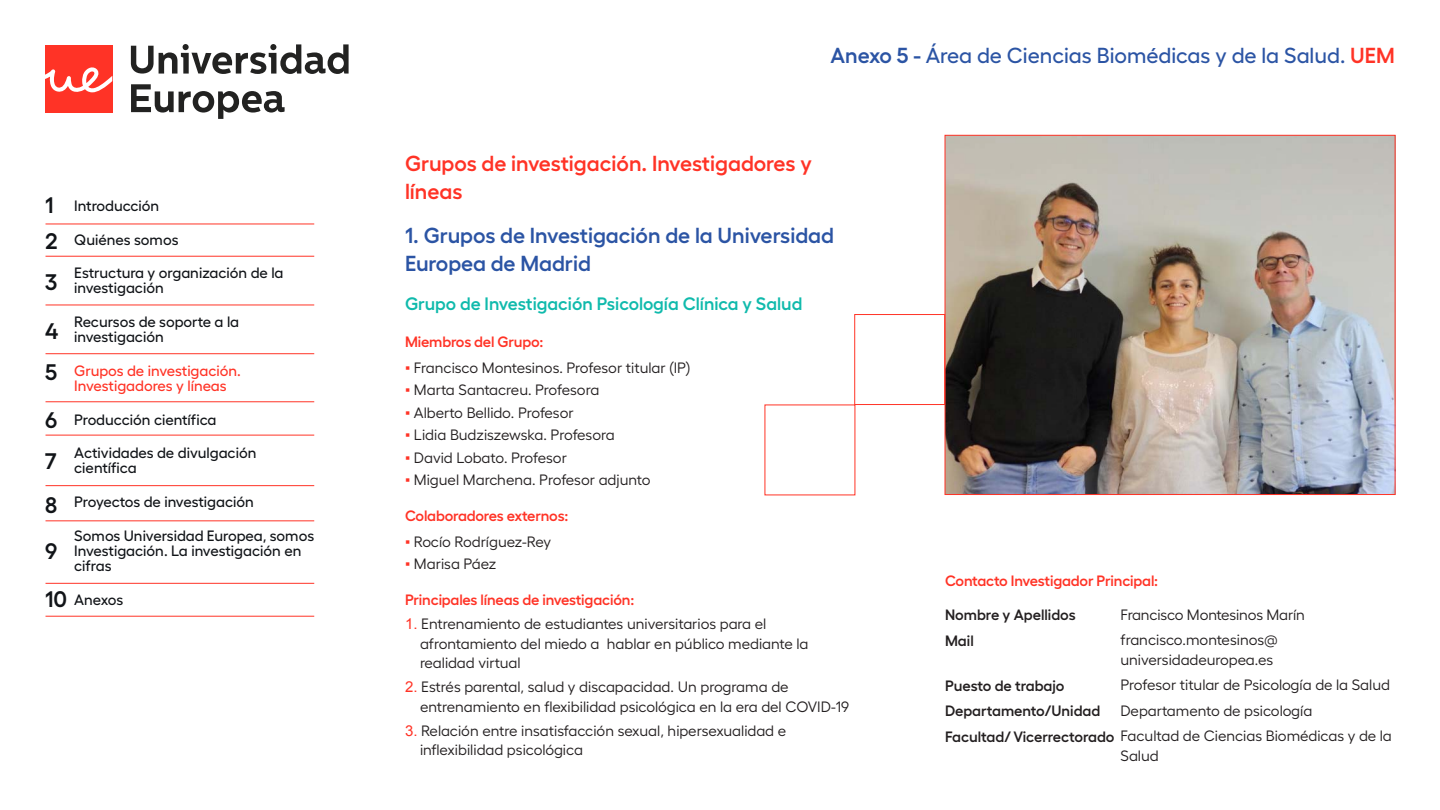
<style>
.page{position:relative;width:1440px;height:810px;background:#fff}
.page>*{position:absolute;margin:0;border:0;box-sizing:border-box;transform-origin:0 0}
.t1{font:600 22.5px "Hellix";color:#111418}
.t2{font:600 21.75px/27.8px "Hellix";color:#2b54a4}
.t3{font:500 21.75px "Hellix";color:#2b54a4}
.t4{font:600 21.75px/27.8px "Hellix";color:#ff3326}
.t5{font:600 18px "Hellix";color:#10baac}
.t6{font:15px/19.5px "Hellix";color:#231f20}
.t7{font:500 15px/15px "Hellix";color:#111418}
.t8{font:600 15px "Hellix";letter-spacing:-.01em;color:#ff3326}
.t9{font:600 15px "Hellix";color:#231f20}
.t10{font:500 15px/15px "Hellix";color:#ff3326}
.s1{font-weight:600}
.s2{font-weight:600;color:#ff3326}
.s3{font-family:"Arial";color:#ff3326}
</style>
<div class="page">
<div style="left:45px;top:45px;width:67px;height:67px;background:#ff3326"></div>
<svg style="left:45px;top:67px;width:67px;height:26px"></svg>
<svg style="left:131px;top:44px;width:218px;height:30px"></svg>
<svg style="left:131px;top:84px;width:154px;height:35px"></svg>
<hr style="left:46px;top:224px;width:268px;height:1px;background:#ff3326">
<hr style="left:46px;top:256px;width:268px;height:1px;background:#ff3326">
<hr style="left:46px;top:304px;width:268px;height:1px;background:#ff3326">
<hr style="left:46px;top:353px;width:268px;height:1px;background:#ff3326">
<hr style="left:46px;top:401px;width:268px;height:1px;background:#ff3326">
<hr style="left:46px;top:435px;width:268px;height:1px;background:#ff3326">
<hr style="left:46px;top:485px;width:268px;height:1px;background:#ff3326">
<hr style="left:46px;top:520px;width:268px;height:1px;background:#ff3326">
<hr style="left:46px;top:583px;width:268px;height:1px;background:#ff3326">
<hr style="left:46px;top:616px;width:268px;height:1px;background:#ff3326">
<img style="left:947px;top:137px;width:447px;height:356px">
<div style="left:854px;top:314px;width:91px;height:91px;border:1px solid #ff3326"></div>
<p class="t1" style="left:45px;top:187px;width:10px">1</p>
<p class="t7" style="left:74px;top:197px;width:87px">Introducción</p>
<p class="t7" style="left:74px;top:230px;width:106px">Quiénes somos</p>
<p class="t7" style="left:74px;top:264px;width:211px">Estructura y organización de la investigación</p>
<p class="t7" style="left:74px;top:313px;width:166px">Recursos de soporte a la investigación</p>
<p class="t10" style="left:74px;top:362px;width:168px">Grupos de investigación.<br>Investigadores y líneas</p>
<p class="t7" style="left:74px;top:410px;width:144px">Producción científica</p>
<p class="t7" style="left:74px;top:444px;width:184px">Actividades de divulgación científica</p>
<p class="t7" style="left:74px;top:493px;width:181px">Proyectos de investigación</p>
<p class="t7" style="left:74px;top:527px;width:242px">Somos Universidad Europea, somos<br>Investigación. La investigación en cifras</p>
<p class="t7" style="left:74px;top:590px;width:50px">Anexos</p>
<p class="t1" style="left:45px;top:223px;width:14px">2</p>
<p class="t1" style="left:45px;top:264px;width:14px">3</p>
<p class="t1" style="left:45px;top:313px;width:15px">4</p>
<p class="t1" style="left:45px;top:355px;width:14px">5</p>
<p class="t1" style="left:45px;top:402px;width:14px">6</p>
<p class="t1" style="left:45px;top:443px;width:13px">7</p>
<p class="t1" style="left:45px;top:487px;width:14px">8</p>
<p class="t1" style="left:45px;top:533px;width:14px">9</p>
<p class="t1" style="left:45px;top:581px;width:24px">10</p>
<p class="t3" style="left:831px;top:38px;width:566px"><span class="s1">Anexo 5 -</span> Área de Ciencias Biomédicas y de la Salud. <span class="s2">UEM</span></p>
<p class="t4" style="left:405px;top:148px;width:408px">Grupos de investigación. Investigadores y líneas</p>
<p class="t2" style="left:405px;top:219px;width:430px">1. Grupos de Investigación de la Universidad<br>Europea de Madrid</p>
<p class="t5" style="left:405px;top:289px;width:399px">Grupo de Investigación Psicología Clínica y Salud</p>
<p class="t8" style="left:405px;top:330px;width:140px">Miembros del Grupo:</p>
<p class="t6" style="left:405px;top:356px;width:287px"><span class="s3">▪</span> Francisco Montesinos. Profesor titular (IP)</p>
<p class="t6" style="left:405px;top:379px;width:196px"><span class="s3">▪</span> Marta Santacreu. Profesora</p>
<p class="t6" style="left:405px;top:401px;width:170px"><span class="s3">▪</span> Alberto Bellido. Profesor</p>
<p class="t6" style="left:405px;top:424px;width:211px"><span class="s3">▪</span> Lidia Budziszewska. Profesora</p>
<p class="t6" style="left:405px;top:446px;width:163px"><span class="s3">▪</span> David Lobato. Profesor</p>
<p class="t6" style="left:405px;top:469px;width:247px"><span class="s3">▪</span> Miguel Marchena. Profesor adjunto</p>
<p class="t8" style="left:405px;top:504px;width:165px">Colaboradores externos:</p>
<p class="t6" style="left:405px;top:530px;width:148px"><span class="s3">▪</span> Rocío Rodríguez-Rey</p>
<p class="t6" style="left:405px;top:553px;width:93px"><span class="s3">▪</span> Marisa Páez</p>
<p class="t8" style="left:405px;top:588px;width:231px">Principales líneas de investigación:</p>
<p class="t6" style="left:420px;top:613px;width:390px;text-indent:-15px"><span class="s3">1.</span> Entrenamiento de estudiantes universitarios para el afrontamiento del miedo a hablar en público mediante la realidad virtual</p>
<p class="t6" style="left:420px;top:676px;width:431px;text-indent:-15px"><span class="s3">2.</span> Estrés parental, salud y discapacidad. Un programa de entrenamiento en flexibilidad psicológica en la era del COVID-19</p>
<p class="t6" style="left:420px;top:719px;width:368px;text-indent:-15px"><span class="s3">3.</span> Relación entre insatisfacción sexual, hipersexualidad e inflexibilidad psicológica</p>
<p class="t8" style="left:945px;top:569px;width:215px">Contacto Investigador Principal:</p>
<p class="t9" style="left:945px;top:603px;width:132px">Nombre y Apellidos</p>
<p class="t9" style="left:945px;top:629px;width:30px">Mail</p>
<p class="t9" style="left:945px;top:674px;width:121px">Puesto de trabajo</p>
<p class="t9" style="left:945px;top:699px;width:157px">Departamento/Unidad</p>
<p class="t6" style="left:945px;top:725px;width:448px"><span class="s1">Facultad/ Vicerrectorado</span> Facultad de Ciencias Biomédicas y de la</p>
<p class="t6" style="left:1120px;top:603px;width:186px">Francisco Montesinos Marín</p>
<p class="t6" style="left:1120px;top:629px;width:159px">francisco.montesinos@ universidadeuropea.es</p>
<p class="t6" style="left:1120px;top:674px;width:271px">Profesor titular de Psicología de la Salud</p>
<p class="t6" style="left:1120px;top:699px;width:193px">Departamento de psicología</p>
<p class="t6" style="left:1120px;top:744px;width:40px">Salud</p>
</div>
